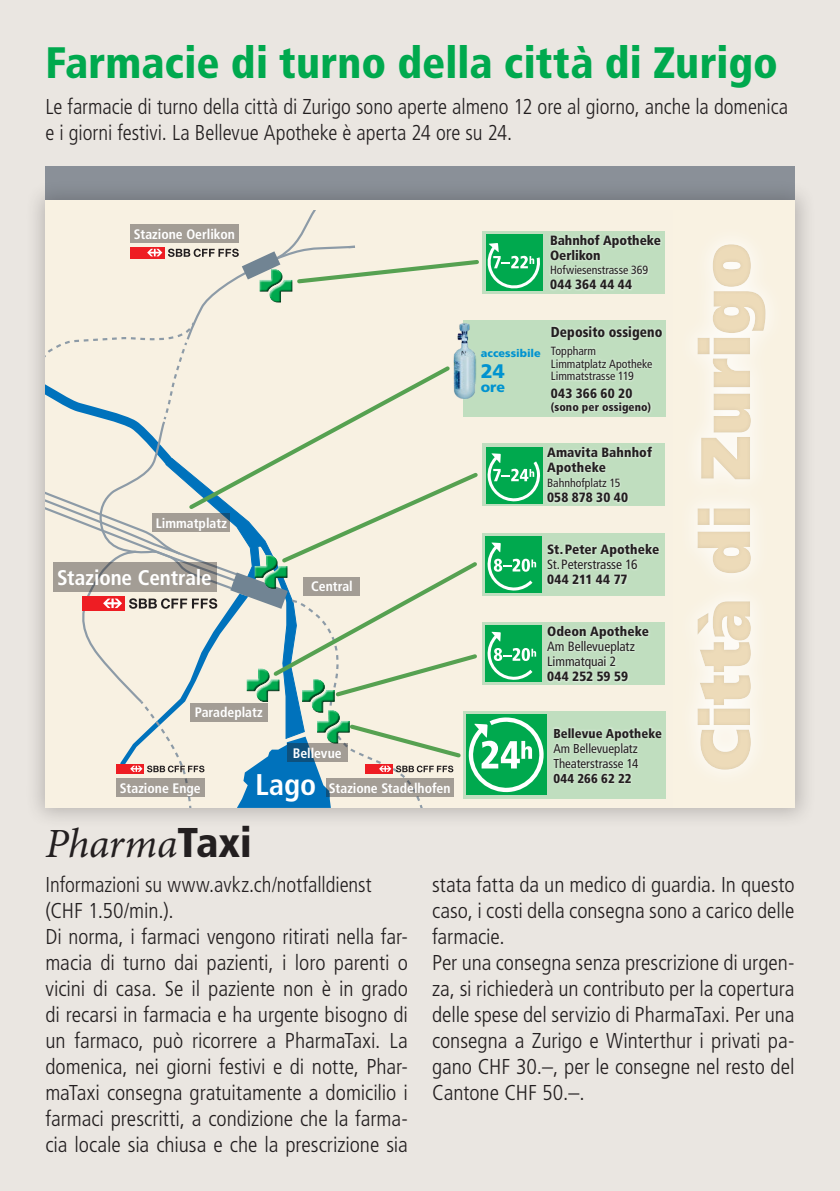
<style>
.page{position:relative;width:840px;height:1191px;background:#fff}
.page>*{position:absolute;margin:0;border:0;box-sizing:border-box;transform-origin:0 0}
.t1{font:900 70px "Frutiger LT Std";color:#eddbb9;scale:.94 1}
.t2{font:900 condensed 44px "Frutiger LT Std";color:#00a94e}
.t3{font:italic 41.6px "Minion Pro";letter-spacing:-.005em;color:#231f20}
.t4{font:300 condensed 21.6px/26px "Frutiger LT Std";color:#231f20}
.t5{font:700 condensed 21.2px "Frutiger LT Std";letter-spacing:-.005em;color:#fff}
.t6{font:900 19.6px "Frutiger LT Std";color:#0093d0}
.t7{font:900 condensed 14.4px "Frutiger LT Std";letter-spacing:.005em;color:#231f20;scale:.93 1}
.t8{font:900 14.2px "Frutiger LT Std";color:#0093d0}
.t9{font:700 condensed 13.8px "Frutiger LT Std";color:#fff}
.t10{font:900 condensed 13.4px/14.4px "Frutiger LT Std";letter-spacing:.005em;color:#231f20}
.t11{font:condensed 13.4px/15px "Frutiger LT Std";letter-spacing:-.005em;color:#231f20}
.t12{font:900 condensed 13.4px "Frutiger LT Std";letter-spacing:.025em;color:#231f20}
.t13{font:condensed 13px/15px "Frutiger LT Std";letter-spacing:-.005em;color:#231f20}
.t14{font:900 condensed 13px "Frutiger LT Std";letter-spacing:.005em;color:#231f20}
.t15{font:condensed 11.8px/12.4px "Frutiger LT Std";letter-spacing:-.005em;color:#231f20}
.t16{font:900 condensed 11.4px "Frutiger LT Std";letter-spacing:.01em;color:#231f20}
.t17{font:900 10.8px "Frutiger LT Std";color:#0093d0}
.s1{font-size:30px}
.s2{font-family:"Frutiger LT Std";font-weight:900;font-style:normal;font-stretch:condensed}
</style>
<div class="page">
<div style="left:0;top:0;width:839px;height:1191px;background:#eae6e1"></div>
<div style="left:45px;top:167px;width:749px;height:34px;background:#8a9098"></div>
<div style="left:24px;top:179px;width:792px;height:650px;background:#231f20;opacity:.25"></div>
<div style="left:45px;top:201px;width:750px;height:607px;background:#f9f2e2"></div>
<div style="left:462px;top:711px;width:203px;height:88px;background:#c0debf"></div>
<div style="left:550px;top:726px;width:113px;height:59px;background:#fff;opacity:.5"></div>
<div style="left:482px;top:231px;width:183px;height:62px;background:#c0debf"></div>
<div style="left:548px;top:233px;width:114px;height:58px;background:#fff;opacity:.5"></div>
<div style="left:482px;top:444px;width:183px;height:62px;background:#c0debf"></div>
<div style="left:544px;top:445px;width:110px;height:60px;background:#fff;opacity:.5"></div>
<div style="left:482px;top:533px;width:183px;height:62px;background:#c0debf"></div>
<div style="left:545px;top:541px;width:115px;height:46px;background:#fff;opacity:.5"></div>
<div style="left:482px;top:622px;width:183px;height:62px;background:#c0debf"></div>
<div style="left:544px;top:623px;width:106px;height:60px;background:#fff;opacity:.5"></div>
<div style="left:462px;top:320px;width:203px;height:97px;background:#c0debf"></div>
<div style="left:548px;top:323px;width:115px;height:92px;background:#fff;opacity:.5"></div>
<svg style="left:45px;top:210px;width:500px;height:598px"></svg>
<div style="left:301px;top:679px;width:33px;height:29px;background:#fff;opacity:.75"></div>
<div style="left:301px;top:682px;width:33px;height:30px;background:#231f20;opacity:.75"></div>
<div style="left:668px;top:164px;width:112px;height:638px;background:#231f20;opacity:.1"></div>
<h2 class="t2" style="left:45px;top:37px;width:733px">Farmacie di turno della città di Zurigo</h2>
<p class="t4" style="left:45px;top:94px;width:743px">Le farmacie di turno della città di Zurigo sono aperte almeno 12 ore al giorno, anche la domenica e i giorni festivi. La Bellevue Apotheke è aperta 24 ore su 24.</p>
<p class="t9" style="left:134px;top:226px;width:103px">Stazione Oerlikon</p>
<p class="t9" style="left:156px;top:515px;width:73px">Limmatplatz</p>
<p class="t5" style="left:57px;top:564px;width:156px">Stazione Centrale</p>
<p class="t9" style="left:311px;top:578px;width:43px">Central</p>
<p class="t9" style="left:195px;top:704px;width:69px">Paradeplatz</p>
<p class="t9" style="left:292px;top:744px;width:50px">Bellevue</p>
<p class="t9" style="left:120px;top:780px;width:82px">Stazione Enge</p>
<p class="t9" style="left:255px;top:780px;width:196px"><span class="s1">Lago</span> Stazione Stadelhofen</p>
<h3 class="t3" style="left:45px;top:815px;width:208px">Pharma<span class="s2">Taxi</span></h3>
<p class="t10" style="left:549px;top:233px;width:112px">Bahnhof Apotheke<br>Oerlikon</p>
<p class="t15" style="left:549px;top:264px;width:100px">Hofwiesenstrasse 369</p>
<p class="t12" style="left:549px;top:276px;width:84px">044 364 44 44</p>
<p class="t17" style="left:480px;top:346px;width:61px">accessibile</p>
<p class="t6" style="left:480px;top:360px;width:25px">24</p>
<p class="t8" style="left:480px;top:379px;width:26px">ore</p>
<p class="t7" style="left:550px;top:323px;width:121px">Deposito ossigeno</p>
<p class="t15" style="left:550px;top:345px;width:103px">Toppharm<br>Limmatplatz Apotheke<br>Limmatstrasse 119</p>
<p class="t10" style="left:550px;top:386px;width:83px">043 366 60 20</p>
<p class="t16" style="left:550px;top:400px;width:102px">(sono per ossigeno)</p>
<p class="t10" style="left:547px;top:445px;width:106px;line-height:15px">Amavita Bahnhof<br>Apotheke</p>
<p class="t15" style="left:547px;top:477px;width:75px">Bahnhofplatz 15</p>
<p class="t10" style="left:547px;top:490px;width:82px">058 878 30 40</p>
<p class="t10" style="left:547px;top:542px;width:114px">St.Peter Apotheke</p>
<p class="t11" style="left:547px;top:557px;width:92px">St.Peterstrasse 16</p>
<p class="t10" style="left:547px;top:572px;width:82px">044 211 44 77</p>
<p class="t10" style="left:547px;top:624px;width:103px">Odeon Apotheke</p>
<p class="t11" style="left:547px;top:639px;width:89px">Am Bellevueplatz<br>Limmatquai 2</p>
<p class="t10" style="left:547px;top:669px;width:82px">044 252 59 59</p>
<p class="t14" style="left:553px;top:725px;width:110px">Bellevue Apotheke</p>
<p class="t13" style="left:553px;top:741px;width:87px">Am Bellevueplatz<br>Theaterstrasse 14</p>
<p class="t14" style="left:553px;top:770px;width:80px">044 266 62 22</p>
<h1 class="t1" style="left:682px;top:771px;width:563px;rotate:-90deg">Città di Zurigo</h1>
<p class="t4" style="left:45px;top:871px;width:364px">Informazioni su www.avkz.ch/notfalldienst (CHF 1.50/min.).<br>Di norma, i farmaci vengono ritirati nella far&shy;macia di turno dai pazienti, i loro parenti o vicini di casa. Se il paziente non è in grado di recarsi in farmacia e ha urgente bisogno di un farmaco, può ricorrere a PharmaTaxi. La domenica, nei giorni festivi e di notte, Phar&shy;maTaxi consegna gratuitamente a domicilio i farmaci prescritti, a condizione che la farma&shy;cia locale sia chiusa e che la prescrizione sia</p>
<p class="t4" style="left:432px;top:871px;width:364px">stata fatta da un medico di guardia. In questo caso, i costi della consegna sono a carico delle farmacie.<br>Per una consegna senza prescrizione di urgen&shy;za, si richiederà un contributo per la copertura delle spese del servizio di PharmaTaxi. Per una consegna a Zurigo e Winterthur i privati pa&shy;gano CHF 30.–, per le consegne nel resto del Cantone CHF 50.–.</p>
</div>
